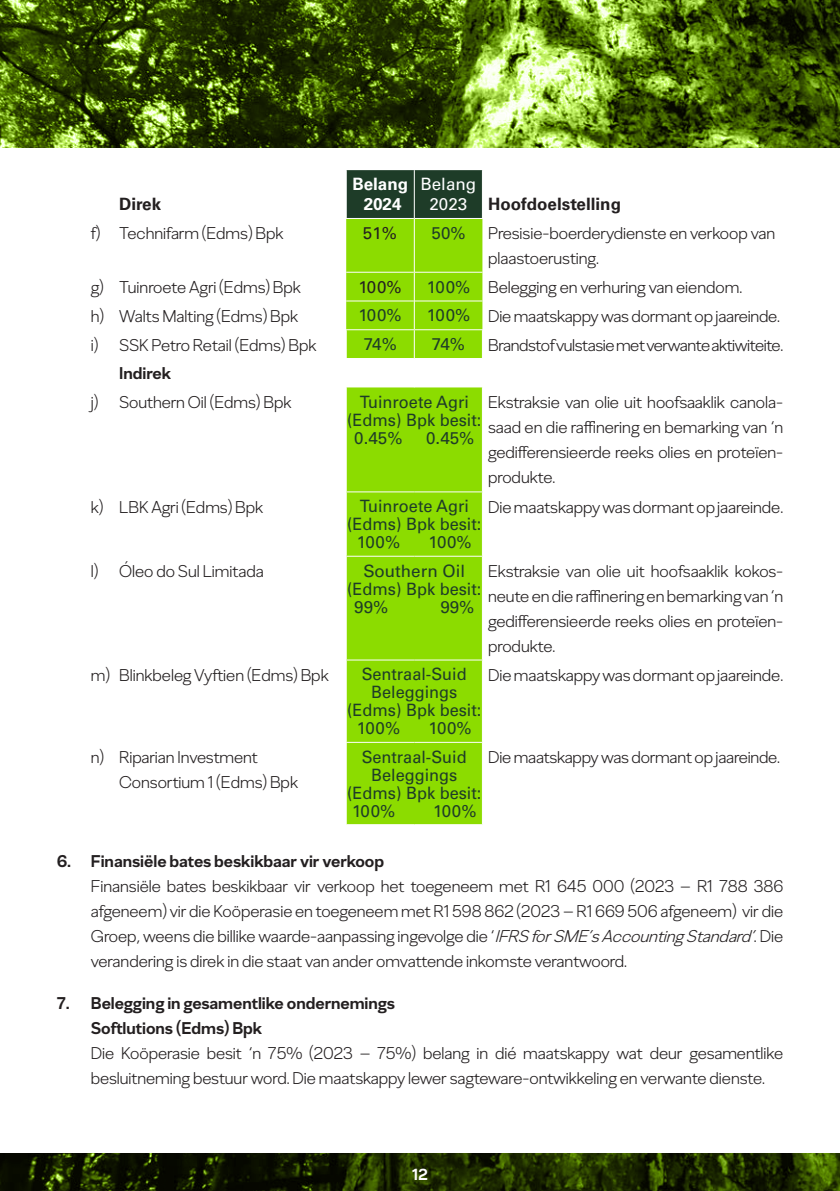
<style>
.page{position:relative;width:840px;height:1191px;background:#fff}
.page>*{position:absolute;margin:0;border:0;box-sizing:border-box;transform-origin:0 0}
.NEW_BODY_COPY{font:300 17px/25px "Amorim Sans";color:#231f20}
.body_copy_6mm_indent{font:300 17px/25px "Amorim Sans";color:#231f20;text-align:justify}
.NEW_BODY_COPY-2{font:17px/18px "Univers LT Std";color:#1e3c28;text-align:center;scale:.96 1}
.BOLD_6MM_-6MM{font:700 17px "Amorim Sans";color:#231f20}
.NEW_BODY_COPY-3{font:17px/18px "Univers LT Std";color:#1e3c28;text-align:center}
.NEW_BODY_COPY-4{font:300 17px "Amorim Sans";letter-spacing:-.02em;color:#231f20}
.BOLD{font:700 17px "Univers LT Std";color:#231f20}
.BOLD-2{font:700 17px "Univers LT Std";color:#fff}
.BOLD-3{font:17px "Univers LT Std";color:#fff}
.NEW_BODY_COPY-5{font:17px "Univers LT Std";color:#231f20}
.NEW_BODY_COPY-6{font:700 17px "Amorim Sans";color:#231f20}
.PAGE_HEADINGS{font:700 16px "Amorim Sans";color:#fff}
.s1{font-style:italic}
</style>
<div class="page">
<svg style="left:0;top:1153px;width:839px;height:38px;background:#1b2800"></svg>
<svg style="left:0;top:0;width:839px;height:147px;background:#496314"></svg>
<div style="left:346px;top:170px;width:135px;height:48px;background:#1e3c28"></div>
<div style="left:346px;top:219px;width:136px;height:605px;background:#8cdc00"></div>
<hr style="left:345px;top:491px;width:69px;height:1px;background:#fff">
<hr style="left:414px;top:491px;width:68px;height:1px;background:#fff">
<hr style="left:345px;top:556px;width:69px;height:1px;background:#fff">
<hr style="left:414px;top:556px;width:68px;height:1px;background:#fff">
<hr style="left:345px;top:659px;width:69px;height:1px;background:#fff">
<hr style="left:414px;top:659px;width:68px;height:1px;background:#fff">
<hr style="left:345px;top:742px;width:69px;height:1px;background:#fff">
<hr style="left:414px;top:742px;width:68px;height:1px;background:#fff">
<hr style="left:413px;top:218px;width:1px;height:54px;background:#fff">
<hr style="left:413px;top:170px;width:1px;height:48px;background:#fff">
<svg style="left:346px;top:272px;width:136px;height:115px"></svg>
<hr style="left:481px;top:387px;width:1px;height:104px;background:#fff">
<hr style="left:481px;top:492px;width:1px;height:64px;background:#fff">
<hr style="left:481px;top:557px;width:1px;height:102px;background:#fff">
<hr style="left:481px;top:660px;width:1px;height:82px;background:#fff">
<hr style="left:481px;top:743px;width:1px;height:81px;background:#fff">
<hr style="left:345px;top:329px;width:69px;height:1px;background:#fff">
<hr style="left:414px;top:329px;width:68px;height:1px;background:#fff">
<p class="BOLD" style="left:119px;top:194px;width:44px">Direk</p>
<p class="BOLD-2" style="left:352px;top:174px;width:57px">Belang</p>
<p class="BOLD-2" style="left:363px;top:194px;width:39px">2024</p>
<p class="BOLD-3" style="left:420px;top:174px;width:57px">Belang</p>
<p class="BOLD-3" style="left:429px;top:194px;width:39px">2023</p>
<p class="BOLD" style="left:488px;top:194px;width:134px">Hoofdoelstelling</p>
<p class="NEW_BODY_COPY" style="left:91px;top:220px;width:11px">f)</p>
<p class="NEW_BODY_COPY" style="left:119px;top:220px;width:166px">Technifarm (Edms) Bpk</p>
<p class="NEW_BODY_COPY-5" style="left:363px;top:223px;width:36px">51%</p>
<p class="NEW_BODY_COPY-3" style="left:431px;top:224px;width:36px">50%</p>
<p class="NEW_BODY_COPY" style="left:488px;top:220px;width:288px">Presisie-boerderydienste en verkoop van plaastoerusting.</p>
<p class="NEW_BODY_COPY" style="left:91px;top:274px;width:15px">g)</p>
<p class="NEW_BODY_COPY" style="left:119px;top:274px;width:183px">Tuinroete Agri (Edms) Bpk</p>
<p class="NEW_BODY_COPY-5" style="left:358px;top:276px;width:45px">100%</p>
<p class="NEW_BODY_COPY-3" style="left:427px;top:278px;width:45px">100%</p>
<p class="NEW_BODY_COPY" style="left:488px;top:274px;width:255px">Belegging en verhuring van eiendom.</p>
<p class="NEW_BODY_COPY" style="left:91px;top:303px;width:15px">h)</p>
<p class="NEW_BODY_COPY" style="left:119px;top:303px;width:181px">Walts Malting (Edms) Bpk</p>
<p class="NEW_BODY_COPY-3" style="left:358px;top:306px;width:45px">100%</p>
<p class="NEW_BODY_COPY-3" style="left:427px;top:306px;width:45px">100%</p>
<p class="NEW_BODY_COPY" style="left:488px;top:303px;width:293px">Die maatskappy was dormant op jaareinde.</p>
<p class="NEW_BODY_COPY" style="left:91px;top:332px;width:9px">i)</p>
<p class="NEW_BODY_COPY" style="left:119px;top:332px;width:199px">SSK Petro Retail (Edms) Bpk</p>
<p class="NEW_BODY_COPY-3" style="left:363px;top:335px;width:35px">74%</p>
<p class="NEW_BODY_COPY-3" style="left:431px;top:335px;width:35px">74%</p>
<p class="NEW_BODY_COPY-4" style="left:488px;top:334px;width:296px">Brandstof vulstasie met verwante aktiwiteite.</p>
<p class="NEW_BODY_COPY-6" style="left:119px;top:362px;width:53px">Indirek</p>
<p class="NEW_BODY_COPY" style="left:91px;top:389px;width:9px">j)</p>
<p class="NEW_BODY_COPY" style="left:119px;top:389px;width:174px">Southern Oil (Edms) Bpk</p>
<p class="NEW_BODY_COPY-2" style="left:347px;top:393px;width:141px">Tuinroete Agri (Edms) Bpk besit:</p>
<p class="NEW_BODY_COPY-3" style="left:354px;top:429px;width:50px">0.45%</p>
<p class="NEW_BODY_COPY-3" style="left:426px;top:429px;width:50px">0.45%</p>
<p class="NEW_BODY_COPY" style="left:488px;top:389px;width:296px;text-align:justify">Ekstraksie van olie uit hoofsaaklik canola&shy;saad en die raffinering en bemarking van ‘n gedifferensieerde reeks olies en proteïen&shy;produkte.</p>
<p class="NEW_BODY_COPY" style="left:91px;top:494px;width:14px">k)</p>
<p class="NEW_BODY_COPY" style="left:119px;top:494px;width:146px">LBK Agri (Edms) Bpk</p>
<p class="NEW_BODY_COPY-2" style="left:347px;top:497px;width:141px">Tuinroete Agri (Edms) Bpk besit:</p>
<p class="NEW_BODY_COPY-3" style="left:356px;top:533px;width:45px">100%</p>
<p class="NEW_BODY_COPY-3" style="left:428px;top:533px;width:45px">100%</p>
<p class="NEW_BODY_COPY" style="left:91px;top:558px;width:9px">l)</p>
<p class="NEW_BODY_COPY" style="left:119px;top:558px;width:146px">Óleo do Sul Limitada</p>
<p class="NEW_BODY_COPY-3" style="left:347px;top:561px;width:136px">Southern Oil (Edms) Bpk besit:</p>
<p class="NEW_BODY_COPY-3" style="left:354px;top:597px;width:36px">99%</p>
<p class="NEW_BODY_COPY-3" style="left:440px;top:597px;width:36px">99%</p>
<p class="NEW_BODY_COPY" style="left:91px;top:662px;width:21px">m)</p>
<p class="NEW_BODY_COPY" style="left:119px;top:662px;width:211px">Blinkbeleg Vyftien (Edms) Bpk</p>
<p class="NEW_BODY_COPY-2" style="left:347px;top:665px;width:141px">Sentraal-Suid<br>Beleggings (Edms) Bpk besit:</p>
<p class="NEW_BODY_COPY-3" style="left:356px;top:719px;width:45px">100%</p>
<p class="NEW_BODY_COPY-3" style="left:428px;top:719px;width:45px">100%</p>
<p class="NEW_BODY_COPY" style="left:91px;top:744px;width:15px">n)</p>
<p class="NEW_BODY_COPY" style="left:119px;top:744px;width:180px">Riparian Investment<br>Consortium 1 (Edms) Bpk</p>
<p class="NEW_BODY_COPY-2" style="left:347px;top:747px;width:141px">Sentraal-Suid<br>Beleggings (Edms) Bpk besit:</p>
<p class="NEW_BODY_COPY-3" style="left:352px;top:801px;width:45px">100%</p>
<p class="NEW_BODY_COPY-3" style="left:433px;top:801px;width:45px">100%</p>
<p class="NEW_BODY_COPY" style="left:488px;top:494px;width:296px">Die maatskappy was dormant op jaareinde.</p>
<p class="NEW_BODY_COPY" style="left:488px;top:558px;width:296px;text-align:justify">Ekstraksie van olie uit hoofsaaklik kokos&shy;neute en die raffinering en bemarking van ‘n gedifferensieerde reeks olies en proteïen&shy;produkte.</p>
<p class="NEW_BODY_COPY" style="left:488px;top:662px;width:296px">Die maatskappy was dormant op jaareinde.</p>
<p class="NEW_BODY_COPY" style="left:488px;top:744px;width:293px">Die maatskappy was dormant op jaareinde.</p>
<p class="BOLD_6MM_-6MM" style="left:57px;top:850px;width:329px">6. Finansiële bates beskikbaar vir verkoop</p>
<p class="body_copy_6mm_indent" style="left:91px;top:873px;width:693px">Finansiële bates beskikbaar vir verkoop het toegeneem met R1 645 000 (2023 – R1 788 386 afgeneem) vir die Koöperasie en toegeneem met R1 598 862 (2023 – R1 669 506 afgeneem) vir die Groep, weens die billike waarde-aanpassing ingevolge die ‘<span class="s1">IFRSforSME’sAccountingStandard’</span>. Die verandering is direk in die staat van ander omvattende inkomste verantwoord.</p>
<p class="BOLD_6MM_-6MM" style="left:57px;top:992px;width:339px">7. Belegging in gesamentlike ondernemings</p>
<p class="BOLD_6MM_-6MM" style="left:91px;top:1017px;width:173px">Softlutions (Edms) Bpk</p>
<p class="body_copy_6mm_indent" style="left:91px;top:1040px;width:693px">Die Koöperasie besit ‘n 75% (2023 – 75%) belang in dié maatskappy wat deur gesamentlike besluitneming bestuur word. Die maatskappy lewer sagteware-ontwikkeling en verwante dienste.</p>
<p class="PAGE_HEADINGS" style="left:412px;top:1164px;width:17px">12</p>
</div>
